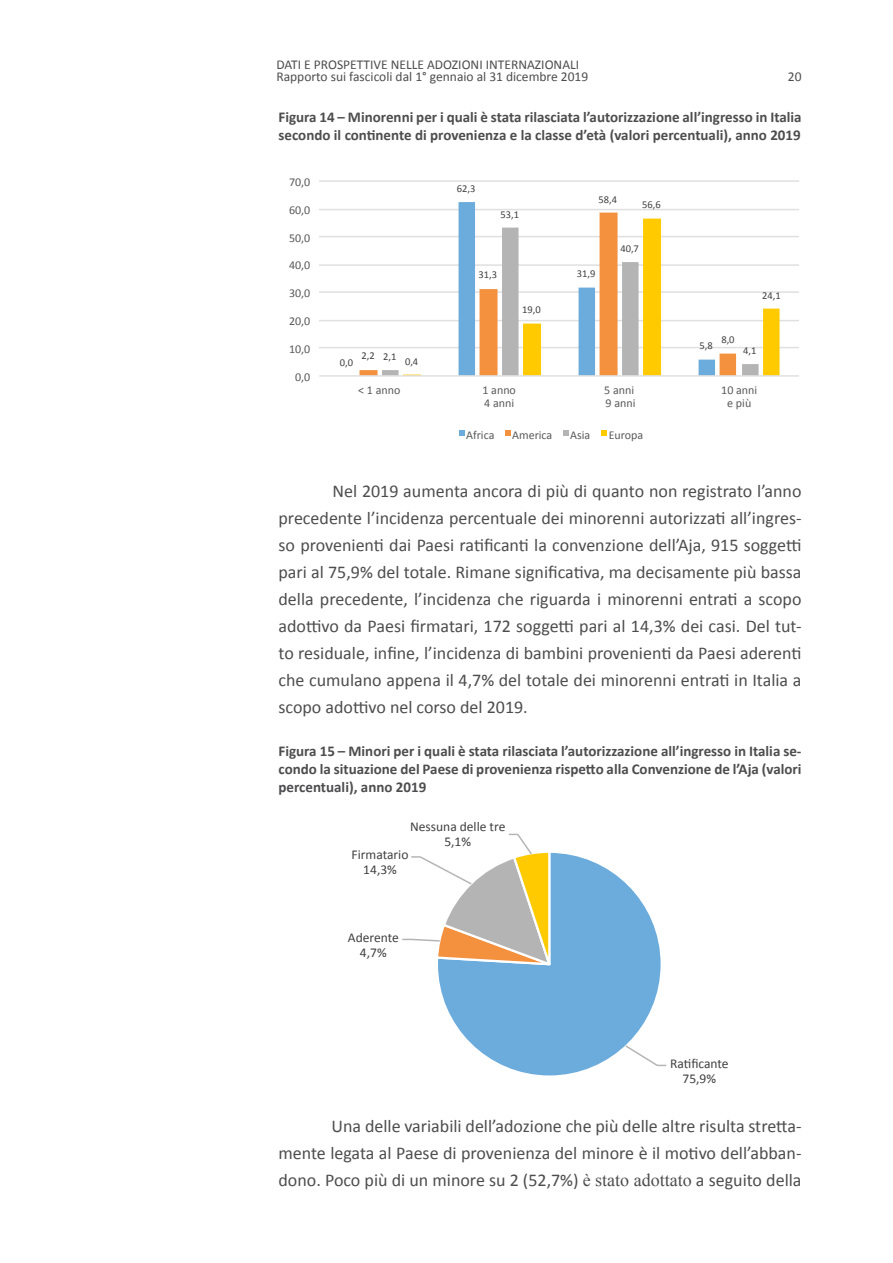
<style>
.page{position:relative;width:893px;height:1263px;background:#fff}
.page>*{position:absolute;margin:0;border:0;box-sizing:border-box;transform-origin:0 0}
.t1{font:18px/27px "Calibri";color:#4d4d4f;text-align:justify}
.t2{font:700 15px/18px "Calibri";color:#4d4d4f}
.t3{font:13.5px/12px "Calibri";color:#4d4d4f}
.t4{font:13.5px/15px "Calibri";color:#404040;text-align:center}
.t5{font:12px/13.5px "Calibri";color:#595959}
.t6{font:10.5px "Calibri";color:#404040}
.s1{font-family:"Times New Roman"}
</style>
<div class="page">
<hr style="left:319px;top:347px;width:480px;height:1px;background:#e0e0e0">
<hr style="left:319px;top:320px;width:480px;height:1px;background:#e0e0e0">
<hr style="left:319px;top:291px;width:480px;height:2px;background:#e0e0e0">
<hr style="left:319px;top:264px;width:480px;height:2px;background:#e0e0e0">
<hr style="left:319px;top:236px;width:480px;height:1px;background:#e0e0e0">
<hr style="left:319px;top:209px;width:480px;height:1px;background:#e0e0e0">
<hr style="left:319px;top:180px;width:480px;height:2px;background:#e0e0e0">
<svg style="left:459px;top:202px;width:256px;height:11px"></svg>
<svg style="left:360px;top:213px;width:301px;height:162px"></svg>
<svg style="left:382px;top:228px;width:21px;height:147px"></svg>
<svg style="left:403px;top:219px;width:377px;height:156px"></svg>
<hr style="left:319px;top:375px;width:480px;height:2px;background:#e0e0e0">
<svg style="left:459px;top:430px;width:5px;height:6px"></svg>
<svg style="left:505px;top:430px;width:5px;height:6px"></svg>
<svg style="left:563px;top:430px;width:5px;height:6px"></svg>
<svg style="left:601px;top:430px;width:6px;height:6px"></svg>
<svg style="left:402px;top:833px;width:265px;height:234px"></svg>
<p class="t3" style="left:276px;top:58px;width:313px">DATI E PROSPETTIVE NELLE ADOZIONI INTERNAZIONALI<br>Rapporto sui fascicoli dal 1° gennaio al 31 dicembre 2019</p>
<p class="t2" style="left:279px;top:108px;width:525px">Figura 14 – Minorenni per i quali è stata rilasciata l’autorizzazione all’ingresso in Italia secondo il continente di provenienza e la classe d’età (valori percentuali), anno 2019</p>
<p class="t3" style="left:788px;top:70px;width:15px">20</p>
<p class="t5" style="left:289px;top:175px;width:23px">70,0</p>
<p class="t5" style="left:289px;top:202px;width:23px">60,0</p>
<p class="t5" style="left:289px;top:230px;width:23px">50,0</p>
<p class="t5" style="left:289px;top:258px;width:23px">40,0</p>
<p class="t5" style="left:289px;top:286px;width:23px">30,0</p>
<p class="t5" style="left:289px;top:314px;width:23px">20,0</p>
<p class="t5" style="left:289px;top:342px;width:23px">10,0</p>
<p class="t5" style="left:295px;top:369px;width:17px">0,0</p>
<p class="t6" style="left:340px;top:356px;width:15px">0,0</p>
<p class="t6" style="left:361px;top:349px;width:15px">2,2</p>
<p class="t6" style="left:383px;top:350px;width:15px">2,1</p>
<p class="t6" style="left:405px;top:354px;width:15px">0,4</p>
<p class="t6" style="left:457px;top:182px;width:20px">62,3</p>
<p class="t6" style="left:500px;top:208px;width:20px">53,1</p>
<p class="t6" style="left:479px;top:268px;width:20px">31,3</p>
<p class="t6" style="left:522px;top:303px;width:20px">19,0</p>
<p class="t6" style="left:599px;top:193px;width:20px">58,4</p>
<p class="t6" style="left:642px;top:198px;width:20px">56,6</p>
<p class="t6" style="left:577px;top:267px;width:20px">31,9</p>
<p class="t6" style="left:620px;top:242px;width:20px">40,7</p>
<p class="t6" style="left:762px;top:289px;width:20px">24,1</p>
<p class="t6" style="left:700px;top:339px;width:15px">5,8</p>
<p class="t6" style="left:721px;top:333px;width:15px">8,0</p>
<p class="t6" style="left:743px;top:344px;width:15px">4,1</p>
<p class="t5" style="left:358px;top:383px;width:44px">&lt; 1 anno</p>
<p class="t5" style="left:482px;top:383px;width:35px">1 anno<br>4 anni</p>
<p class="t5" style="left:604px;top:383px;width:33px">5 anni<br>9 anni</p>
<p class="t5" style="left:721px;top:383px;width:37px;text-align:center">10 anni e più</p>
<p class="t5" style="left:466px;top:428px;width:30px">Africa</p>
<p class="t5" style="left:512px;top:428px;width:42px">America</p>
<p class="t5" style="left:570px;top:428px;width:22px">Asia</p>
<p class="t5" style="left:609px;top:428px;width:36px">Europa</p>
<p class="t1" style="left:279px;top:476px;width:524px;text-indent:54px">Nel 2019 aumenta ancora di più di quanto non registrato l’anno precedente l’incidenza percentuale dei minorenni autorizzati all’ingres&shy;so provenienti dai Paesi ratificanti la convenzione dell’Aja, 915 soggetti pari al 75,9% del totale. Rimane significativa, ma decisamente più bassa della precedente, l’incidenza che riguarda i minorenni entrati a scopo adottivo da Paesi firmatari, 172 soggetti pari al 14,3% dei casi. Del tut&shy;to residuale, infine, l’incidenza di bambini provenienti da Paesi aderenti che cumulano appena il 4,7% del totale dei minorenni entrati in Italia a scopo adottivo nel corso del 2019.</p>
<p class="t2" style="left:279px;top:742px;width:525px;text-align:justify">Figura 15 – Minori per i quali è stata rilasciata l’autorizzazione all’ingresso in Italia se&shy;condo la situazione del Paese di provenienza rispetto alla Convenzione de l’Aja (valori percentuali), anno 2019</p>
<p class="t4" style="left:410px;top:818px;width:97px">Nessuna delle tre<br>5,1%</p>
<p class="t4" style="left:352px;top:847px;width:58px">Firmatario<br>14,3%</p>
<p class="t4" style="left:348px;top:929px;width:52px">Aderente<br>4,7%</p>
<p class="t4" style="left:670px;top:1055px;width:60px">Ra#ficante<br>75,9%</p>
<p class="t1" style="left:279px;top:1112px;width:524px;text-indent:53px">Una delle variabili dell’adozione che più delle altre risulta stretta&shy;mente legata al Paese di provenienza del minore è il motivo dell’abban&shy;dono. Poco più di un minore su 2 (52,7%) <span class="s1">è stato adottato</span> a seguito della</p>
</div>
